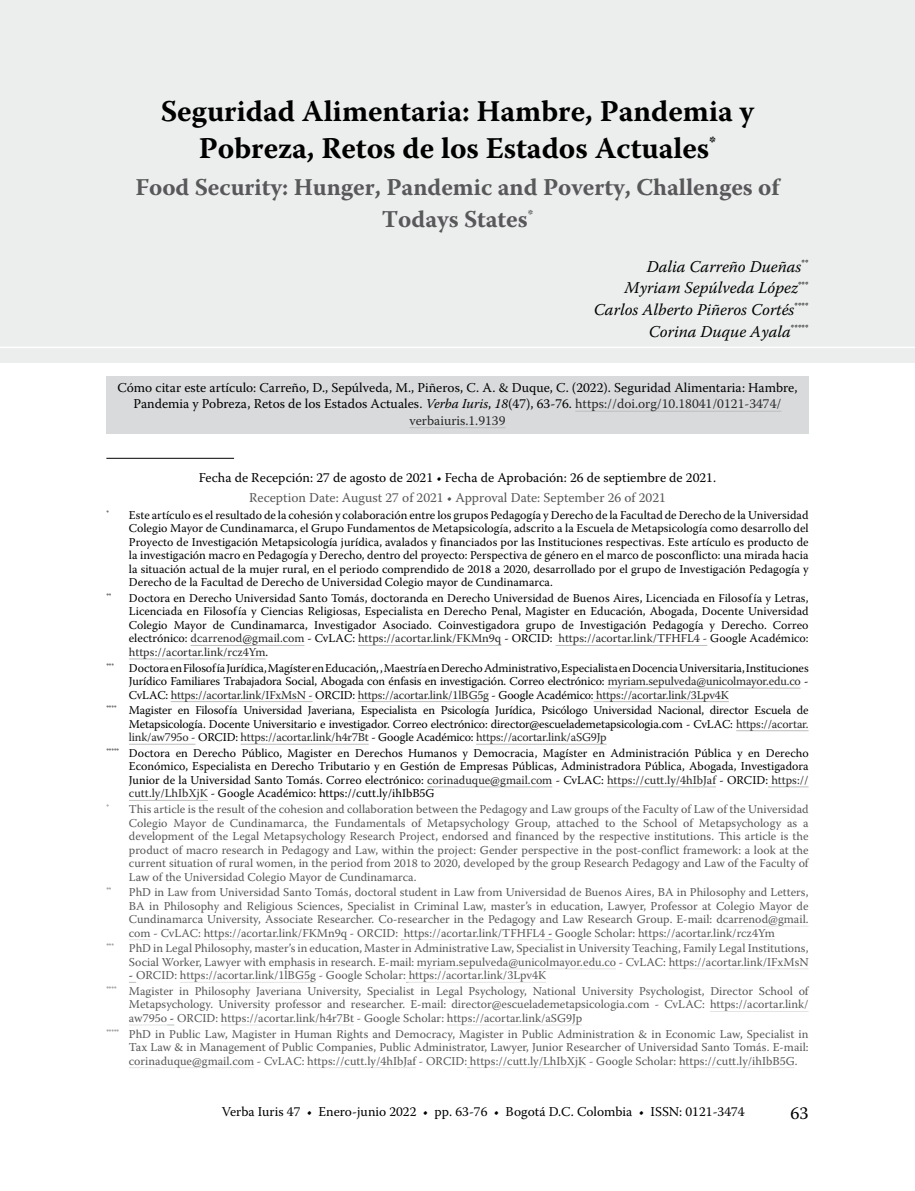
<style>
.page{position:relative;width:915px;height:1191px;background:#fff}
.page>*{position:absolute;margin:0;border:0;box-sizing:border-box;transform-origin:0 0}
.t1{font:700 30px/37.5px "Warnock Pro";color:#000;text-align:center}
.t2{font:700 24px/31.5px "Warnock Pro";color:#58585a;text-align:center}
.t3{font:18px "Warnock Pro";color:#000}
.t4{font:italic 16.5px/21.6px "Warnock Pro";color:#000;text-align:right}
.t5{font:13.5px/16.5px "Warnock Pro";color:#000;text-align:center}
.t6{font:13.5px "Warnock Pro";color:#58585a}
.t7{font:12px/13.5px "Warnock Pro";color:#000;text-align:justify}
.t8{font:12px/13.5px "Warnock Pro";color:#58585a;text-align:justify}
.t9{font:7.05px "Warnock Pro";color:#000}
.t10{font:7.05px "Warnock Pro";color:#58585a}
.s1{font-style:italic}
.s2{color:#282829}
</style>
<div class="page">
<div style="left:0;top:0;width:914px;height:362px;background:#eceded"></div>
<hr style="left:0;top:346px;width:914px;height:2px;background:#fff">
<div style="left:106px;top:376px;width:702px;height:58px;background:#d9dadb"></div>
<hr style="left:106px;top:458px;width:128px;height:1px;background:#000">
<hr style="left:190px;top:645px;width:114px;height:1px;background:#bbbdbe">
<hr style="left:358px;top:645px;width:143px;height:1px;background:#bbbdbe">
<hr style="left:555px;top:645px;width:152px;height:1px;background:#bbbdbe">
<hr style="left:129px;top:658px;width:136px;height:1px;background:#bbbdbe">
<hr style="left:607px;top:688px;width:193px;height:1px;background:#bbbdbe">
<hr style="left:171px;top:701px;width:141px;height:1px;background:#bbbdbe">
<hr style="left:357px;top:701px;width:131px;height:1px;background:#bbbdbe">
<hr style="left:593px;top:701px;width:135px;height:1px;background:#bbbdbe">
<hr style="left:736px;top:730px;width:72px;height:1px;background:#bbbdbe">
<hr style="left:129px;top:744px;width:66px;height:1px;background:#bbbdbe">
<hr style="left:240px;top:744px;width:128px;height:1px;background:#bbbdbe">
<hr style="left:476px;top:744px;width:130px;height:1px;background:#bbbdbe">
<hr style="left:427px;top:786px;width:125px;height:1px;background:#bbbdbe">
<hr style="left:607px;top:786px;width:108px;height:1px;background:#bbbdbe">
<hr style="left:767px;top:786px;width:41px;height:1px;background:#bbbdbe">
<hr style="left:129px;top:800px;width:79px;height:1px;background:#bbbdbe">
<hr style="left:722px;top:926px;width:86px;height:1px;background:#e3e4e4">
<svg style="left:129px;top:939px;width:22px;height:1px"></svg>
<hr style="left:204px;top:939px;width:143px;height:1px;background:#e3e4e4">
<hr style="left:403px;top:939px;width:142px;height:1px;background:#e3e4e4">
<hr style="left:638px;top:939px;width:136px;height:1px;background:#e3e4e4">
<hr style="left:417px;top:968px;width:199px;height:1px;background:#e3e4e4">
<hr style="left:668px;top:968px;width:140px;height:1px;background:#e3e4e4">
<hr style="left:180px;top:982px;width:136px;height:1px;background:#e3e4e4">
<hr style="left:408px;top:982px;width:138px;height:1px;background:#e3e4e4">
<hr style="left:709px;top:1011px;width:99px;height:1px;background:#e3e4e4">
<hr style="left:129px;top:1024px;width:38px;height:1px;background:#e3e4e4">
<hr style="left:221px;top:1024px;width:133px;height:1px;background:#e3e4e4">
<hr style="left:447px;top:1024px;width:135px;height:1px;background:#e3e4e4">
<hr style="left:129px;top:1067px;width:125px;height:1px;background:#e3e4e4">
<hr style="left:307px;top:1067px;width:109px;height:1px;background:#e3e4e4">
<hr style="left:470px;top:1067px;width:116px;height:1px;background:#e3e4e4">
<hr style="left:678px;top:1067px;width:116px;height:1px;background:#e3e4e4">
<hr style="left:575px;top:411px;width:206px;height:1px;background:#bbbdbe">
<hr style="left:409px;top:427px;width:96px;height:1px;background:#bbbdbe">
<h1 class="t1" style="left:161px;top:91px;width:594px">Seguridad Alimentaria: Hambre, Pandemia y<br>Pobreza, Retos de los Estados Actuales<sup>*</sup></h1>
<h2 class="t2" style="left:135px;top:171px;width:645px">Food Security: Hunger, Pandemic and Poverty, Challenges of<br>Todays States<sup>*</sup></h2>
<h3 class="t4" style="left:593px;top:255px;width:216px">Dalia Carreño Dueñas<sup>**<br></sup>Myriam Sepúlveda López<sup>***<br></sup>Carlos Alberto Piñeros Cortés<sup>****<br></sup>Corina Duque Ayala<sup>*****</sup></h3>
<p class="t5" style="left:117px;top:379px;width:681px">Cómo citar este artículo: Carreño, D., Sepúlveda, M., Piñeros, C. A. &amp; Duque, C. (2022). Seguridad Alimentaria: Hambre,<br>Pandemia y Pobreza, Retos de los Estados Actuales. <span class="s1">Verba Iuris</span>, <span class="s1">18</span>(47), 63-76. <span class="s2">https://doi.org/10.18041/0121-3474/ verbaiuris.1.9139</span></p>
<p class="t5" style="left:199px;top:469px;width:518px">Fecha de Recepción: 27 de agosto de 2021 • Fecha de Aprobación: 26 de septiembre de 2021.</p>
<p class="t6" style="left:249px;top:490px;width:418px">Reception Date: August 27 of 2021 • Approval Date: September 26 of 2021</p>
<p class="t7" style="left:129px;top:508px;width:681px;text-indent:-23px"><sup>*</sup> Este artículo es el resultado de la cohesión y colaboración entre los grupos Pedagogía y Derecho de la Facultad de Derecho de la Universidad Colegio Mayor de Cundinamarca, el Grupo Fundamentos de Metapsicología, adscrito a la Escuela de Metapsicología como desarrollo del Proyecto de Investigación Metapsicología jurídica, avalados y financiados por las Instituciones respectivas. Este artículo es producto de la investigación macro en Pedagogía y Derecho, dentro del proyecto: Perspectiva de género en el marco de posconflicto: una mirada hacia la situación actual de la mujer rural, en el periodo comprendido de 2018 a 2020, desarrollado por el grupo de Investigación Pedagogía y Derecho de la Facultad de Derecho de Universidad Colegio mayor de Cundinamarca.</p>
<p class="t9" style="left:106px;top:591px;width:7px">**</p>
<p class="t7" style="left:129px;top:591px;width:681px">Doctora en Derecho Universidad Santo Tomás, doctoranda en Derecho Universidad de Buenos Aires, Licenciada en Filosofía y Letras, Licenciada en Filosofía y Ciencias Religiosas, Especialista en Derecho Penal, Magister en Educación, Abogada, Docente Universidad Colegio Mayor de Cundinamarca, Investigador Asociado. Coinvestigadora grupo de Investigación Pedagogía y Derecho. Correo electrónico: <span class="s2">dcarrenod@gmail.com</span> - CvLAC: <span class="s2">https://acortar.link/FKMn9q</span> - ORCID: <span class="s2">https://acortar.link/TFHFL4 -</span> Google Académico: <span class="s2">https://acortar.link/rcz4Ym</span>.</p>
<p class="t7" style="left:129px;top:660px;width:681px;text-indent:-23px"><sup>***</sup> Doctora en Filosofía Jurídica, Magíster en Educación, , Maestría en Derecho Administrativo, Especialista en Docencia Universitaria, Instituciones Jurídico Familiares Trabajadora Social, Abogada con énfasis en investigación. Correo electrónico: <span class="s2">myriam.sepulveda@unicolmayor.edu.co</span> - CvLAC: <span class="s2">https://acortar.link/IFxMsN -</span> ORCID: <span class="s2">https://acortar.link/1lBG5g</span> - Google Académico: <span class="s2">https://acortar.link/3Lpv4K</span></p>
<p class="t7" style="left:129px;top:703px;width:681px;text-indent:-23px"><sup>****</sup> Magister en Filosofía Universidad Javeriana, Especialista en Psicología Jurídica, Psicólogo Universidad Nacional, director Escuela de Metapsicología. Docente Universitario e investigador. Correo electrónico: director@escuelademetapsicologia.com - CvLAC: <span class="s2">https://acortar. link/aw795o -</span> ORCID: <span class="s2">https://acortar.link/h4r7Bt</span> - Google Académico: <span class="s2">https://acortar.link/aSG9Jp</span></p>
<p class="t7" style="left:129px;top:746px;width:681px;text-indent:-23px"><sup>*****</sup> Doctora en Derecho Público, Magister en Derechos Humanos y Democracia, Magíster en Administración Pública y en Derecho Económico, Especialista en Derecho Tributario y en Gestión de Empresas Públicas, Administradora Pública, Abogada, Investigadora Junior de la Universidad Santo Tomás. Correo electrónico: <span class="s2">corinaduque@gmail.com</span> - CvLAC: <span class="s2">https://cutt.ly/4hIbJaf</span> - ORCID: <span class="s2">https:// cutt.ly/LhIbXjK</span> - Google Académico: https://cutt.ly/ihIbB5G</p>
<p class="t8" style="left:129px;top:802px;width:681px;text-indent:-23px"><sup>*</sup> This article is the result of the cohesion and collaboration between the Pedagogy and Law groups of the Faculty of Law of the Universidad Colegio Mayor de Cundinamarca, the Fundamentals of Metapsychology Group, attached to the School of Metapsychology as a development of the Legal Metapsychology Research Project, endorsed and financed by the respective institutions. This article is the product of macro research in Pedagogy and Law, within the project: Gender perspective in the post-conflict framework: a look at the current situation of rural women, in the period from 2018 to 2020, developed by the group Research Pedagogy and Law of the Faculty of Law of the Universidad Colegio Mayor de Cundinamarca.</p>
<p class="t10" style="left:106px;top:885px;width:7px">**</p>
<p class="t8" style="left:129px;top:885px;width:680px">PhD in Law from Universidad Santo Tomás, doctoral student in Law from Universidad de Buenos Aires, BA in Philosophy and Letters, BA in Philosophy and Religious Sciences, Specialist in Criminal Law, master’s in education, Lawyer, Professor at Colegio Mayor de Cundinamarca University, Associate Researcher. Co-researcher in the Pedagogy and Law Research Group. E-mail: dcarrenod@gmail. com - CvLAC: https://acortar.link/FKMn9q - ORCID: https://acortar.link/TFHFL4 <span class="s2">-</span> Google Scholar: https://acortar.link/rcz4Ym</p>
<p class="t8" style="left:106px;top:941px;width:703px;text-align:right"><sup>***</sup> PhD in Legal Philosophy, master’s in education, Master in Administrative Law, Specialist in University Teaching, Family Legal Institutions,<br>Social Worker, Lawyer with emphasis in research. E-mail: myriam.sepulveda@unicolmayor.edu.co - CvLAC: https://acortar.link/IFxMsN</p>
<p class="t8" style="left:106px;top:967px;width:703px;line-height:15.6px;text-indent:23px"><span class="s2">-</span> ORCID: https://acortar.link/1lBG5g - Google Scholar: https://acortar.link/3Lpv4K<br><sup>****</sup> Magister in Philosophy Javeriana University, Specialist in Legal Psychology, National University Psychologist, Director School of</p>
<p class="t8" style="left:129px;top:997px;width:680px">Metapsychology. University professor and researcher. E-mail: director@escuelademetapsicologia.com - CvLAC: https://acortar.link/ aw795o <span class="s2">-</span> ORCID: https://acortar.link/h4r7Bt - Google Scholar: https://acortar.link/aSG9Jp</p>
<p class="t8" style="left:129px;top:1026px;width:681px;text-indent:-23px"><sup>*****</sup> PhD in Public Law, Magister in Human Rights and Democracy, Magister in Public Administration &amp; in Economic Law, Specialist in Tax Law &amp; in Management of Public Companies, Public Administrator, Lawyer, Junior Researcher of Universidad Santo Tomás. E-mail: corinaduque@gmail.com - CvLAC: https://cutt.ly/4hIbJaf - ORCID: https://cutt.ly/LhIbXjK - Google Scholar: https://cutt.ly/ihIbB5G.</p>
<p class="t5" style="left:222px;top:1103px;width:524px">Verba Iuris 47 • Enero-junio 2022 • pp. 63-76 • Bogotá D.C. Colombia • ISSN: 0121-3474</p>
<h3 class="t3" style="left:790px;top:1102px;width:20px">63</h3>
</div>
